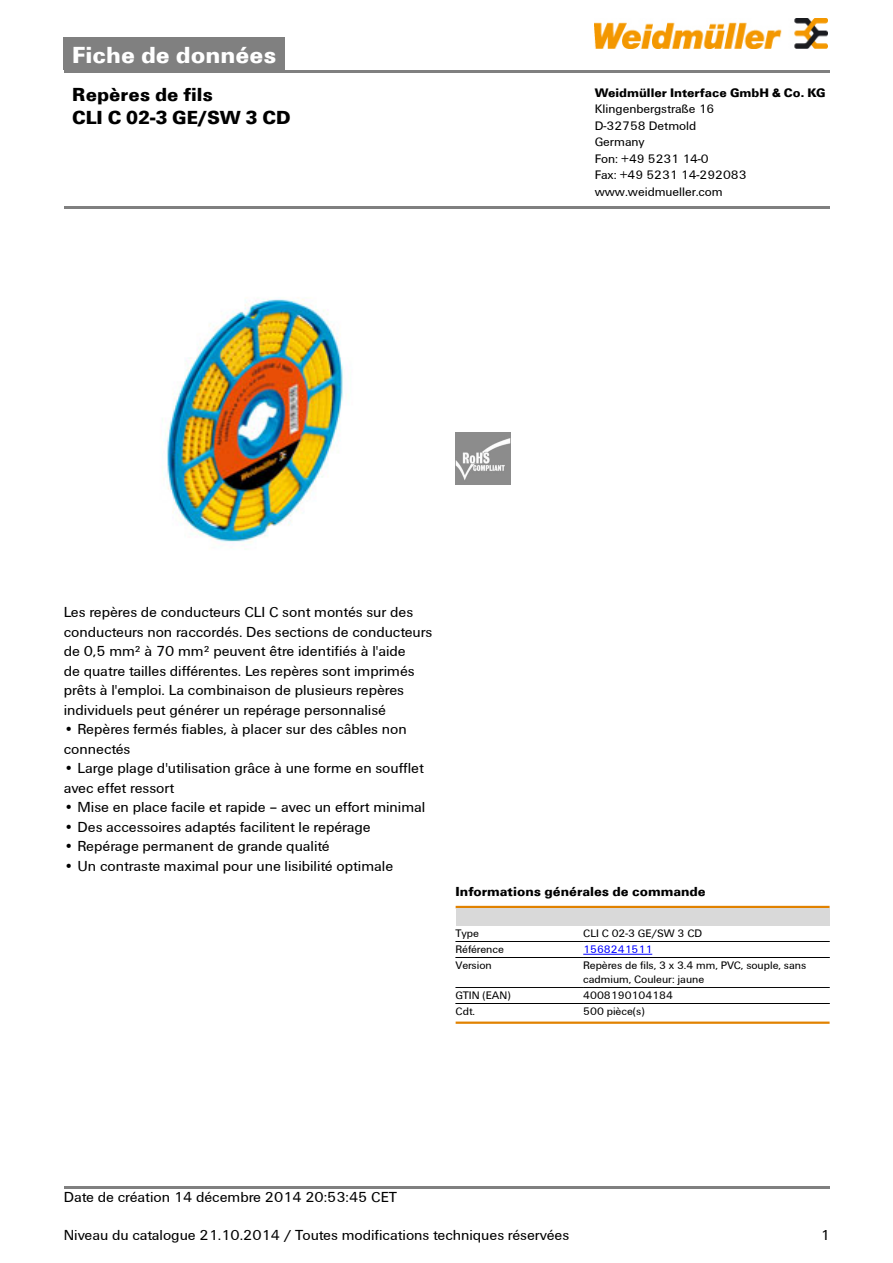
<style>
.page{position:relative;width:893px;height:1263px;background:#fff}
.page>*{position:absolute;margin:0;border:0;box-sizing:border-box;transform-origin:0 0}
.t1{font:700 24px "Weidmueller";color:#fff}
.t2{font:700 19.5px/22.5px "Weidmueller";color:#000}
.t3{font:15px/19.5px "Weidmueller";color:#000}
.t4{font:700 13.5px "Weidmueller";color:#000}
.t5{font:12.75px/16.5px "Weidmueller";color:#000}
.t6{font:700 12.75px "Weidmueller";color:#000}
.t7{font:11.25px/13.6px "Weidmueller";color:#000}
.t8{font:11.25px "Weidmueller";color:#00f}
</style>
<div class="page">
<div style="left:64px;top:38px;width:221px;height:32px;background:#808080"></div>
<hr style="left:64px;top:70px;width:765px;height:2px;background:#808080">
<img style="left:594px;top:18px;width:233px;height:30px">
<hr style="left:64px;top:1186px;width:765px;height:3px;background:#808080">
<img style="left:162px;top:297px;width:182px;height:253px">
<img style="left:455px;top:433px;width:56px;height:52px">
<hr style="left:455px;top:906px;width:374px;height:2px;background:#e18200">
<div style="left:455px;top:908px;width:374px;height:17px;background:#d9d9d9"></div>
<hr style="left:455px;top:941px;width:128px;height:1px;background:#000">
<hr style="left:455px;top:957px;width:128px;height:1px;background:#000">
<hr style="left:583px;top:941px;width:246px;height:1px;background:#000">
<hr style="left:583px;top:957px;width:246px;height:1px;background:#000">
<hr style="left:583px;top:954px;width:69px;height:1px;background:#00f">
<hr style="left:455px;top:958px;width:128px;height:1px;background:#000">
<hr style="left:583px;top:958px;width:246px;height:1px;background:#000">
<hr style="left:455px;top:987px;width:128px;height:1px;background:#000">
<hr style="left:583px;top:987px;width:246px;height:1px;background:#000">
<hr style="left:455px;top:1003px;width:128px;height:1px;background:#000">
<hr style="left:583px;top:1003px;width:246px;height:1px;background:#000">
<hr style="left:455px;top:1022px;width:374px;height:2px;background:#e18200">
<hr style="left:64px;top:206px;width:765px;height:3px;background:#808080">
<h1 class="t1" style="left:72px;top:40px;width:205px">Fiche de données</h1>
<h2 class="t2" style="left:72px;top:83px;width:220px">Repères de fils<br>CLI C 02-3 GE/SW 3 CD</h2>
<p class="t6" style="left:594px;top:85px;width:232px">Weidmüller Interface GmbH &amp; Co. KG</p>
<p class="t5" style="left:594px;top:101px;width:153px">Klingenbergstraße 16<br>D-32758 Detmold<br>Germany<br>Fon: +49 5231 14-0<br>Fax: +49 5231 14-292083 www.weidmueller.com</p>
<p class="t3" style="left:64px;top:602px;width:370px">Les repères de conducteurs CLI C sont montés sur des conducteurs non raccordés. Des sections de conducteurs de 0,5 mm² à 70 mm² peuvent être identifiés à l'aide<br>de quatre tailles différentes. Les repères sont imprimés prêts à l'emploi. La combinaison de plusieurs repères individuels peut générer un repérage personnalisé</p>
<p class="t3" style="left:64px;top:719px;width:344px">• Repères fermés fiables, à placer sur des câbles non connectés</p>
<p class="t3" style="left:64px;top:758px;width:361px">• Large plage d'utilisation grâce à une forme en soufflet avec effet ressort</p>
<p class="t3" style="left:64px;top:797px;width:363px">• Mise en place facile et rapide – avec un effort minimal</p>
<p class="t3" style="left:64px;top:817px;width:308px">• Des accessoires adaptés facilitent le repérage</p>
<p class="t3" style="left:64px;top:836px;width:267px">• Repérage permanent de grande qualité</p>
<p class="t3" style="left:64px;top:856px;width:331px">• Un contraste maximal pour une lisibilité optimale</p>
<p class="t4" style="left:455px;top:884px;width:252px">Informations générales de commande</p>
<p class="t7" style="left:455px;top:926px;width:25px">Type</p>
<p class="t7" style="left:583px;top:926px;width:120px">CLI C 02-3 GE/SW 3 CD</p>
<p class="t7" style="left:455px;top:943px;width:50px">Référence</p>
<p class="t8" style="left:583px;top:943px;width:70px">1568241511</p>
<p class="t7" style="left:455px;top:959px;width:38px">Version</p>
<p class="t7" style="left:583px;top:959px;width:224px">Repères de fils, 3 x 3.4 mm, PVC, souple, sans cadmium, Couleur: jaune</p>
<p class="t7" style="left:455px;top:989px;width:56px">GTIN (EAN)</p>
<p class="t7" style="left:583px;top:989px;width:91px">4008190104184</p>
<p class="t7" style="left:455px;top:1005px;width:21px">Cdt.</p>
<p class="t7" style="left:583px;top:1005px;width:63px">500 pièce(s)</p>
<p class="t3" style="left:64px;top:1187px;width:335px">Date de création 14 décembre 2014 20:53:45 CET</p>
<p class="t3" style="left:64px;top:1226px;width:507px">Niveau du catalogue 21.10.2014 / Toutes modifications techniques réservées</p>
<p class="t3" style="left:820px;top:1226px;width:11px">1</p>
</div>
